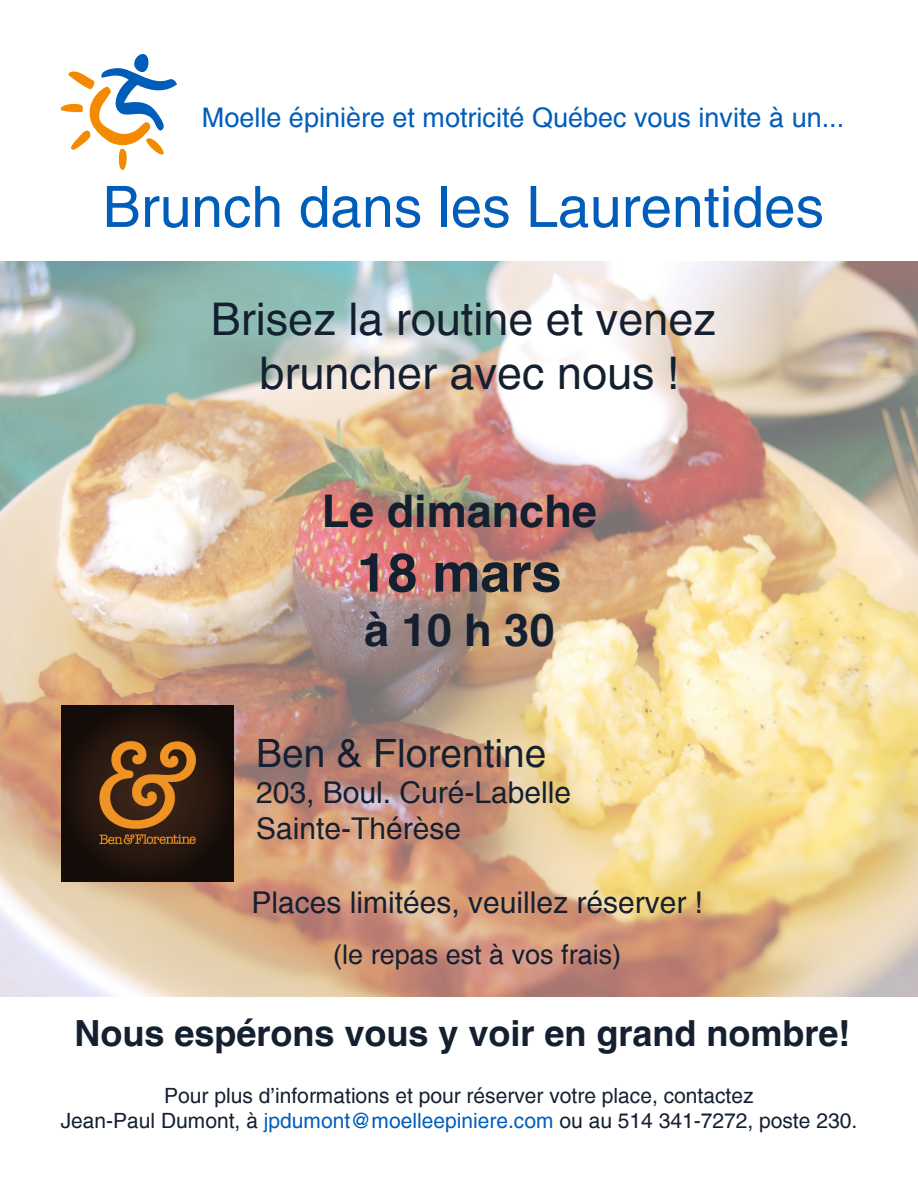
<style>
.page{position:relative;width:918px;height:1188px;background:#fff}
.page>*{position:absolute;margin:0;border:0;box-sizing:border-box;transform-origin:0 0}
.t1{font:57px "Helvetica";color:#005db9}
.t2{font:700 54px "Helvetica";color:#142030}
.t3{font:45px/54px "Helvetica";color:#142030;text-align:center}
.t4{font:700 45px "Helvetica";color:#142030}
.t5{font:39px "Helvetica";color:#142030}
.t6{font:700 36px "Helvetica";color:#142030}
.t7{font:30px/36px "Helvetica";color:#142030}
.t8{font:27px "Helvetica";color:#005db9}
.t9{font:27px "Helvetica";color:#142030}
.t10{font:21px/25.2px "Helvetica";color:#142030;text-align:center}
.s1{color:#005db9}
</style>
<div class="page">
<svg style="left:61px;top:54px;width:116px;height:116px"></svg>
<img style="left:0;top:261px;width:918px;height:735px">
<img style="left:61px;top:706px;width:173px;height:175px">
<p class="t8" style="left:202px;top:101px;width:644px">Moelle épinière et motricité Québec vous invite à un...</p>
<h1 class="t1" style="left:103px;top:173px;width:723px">Brunch dans les Laurentides</h1>
<h3 class="t3" style="left:211px;top:293px;width:507px">Brisez la routine et venez bruncher avec nous !</h3>
<h3 class="t4" style="left:322px;top:483px;width:277px">Le dimanche</h3>
<h2 class="t2" style="left:357px;top:540px;width:206px">18 mars</h2>
<h3 class="t4" style="left:364px;top:602px;width:192px">à 10 h 30</h3>
<h3 class="t5" style="left:256px;top:730px;width:292px">Ben &amp; Florentine</h3>
<h3 class="t7" style="left:256px;top:776px;width:317px">203, Boul. Curé-Labelle<br>Sainte-Thérèse</h3>
<h3 class="t7" style="left:251px;top:886px;width:453px">Places limitées, veuillez réserver !</h3>
<p class="t9" style="left:333px;top:938px;width:290px">(le repas est à vos frais)</p>
<h3 class="t6" style="left:74px;top:1011px;width:778px">Nous espérons vous y voir en grand nombre!</h3>
<p class="t10" style="left:61px;top:1084px;width:798px">Pour plus d’informations et pour réserver votre place, contactez<br>Jean-Paul Dumont, à <span class="s1">jpdumont@moelleepiniere.com</span> ou au 514 341-7272, poste 230.</p>
</div>
